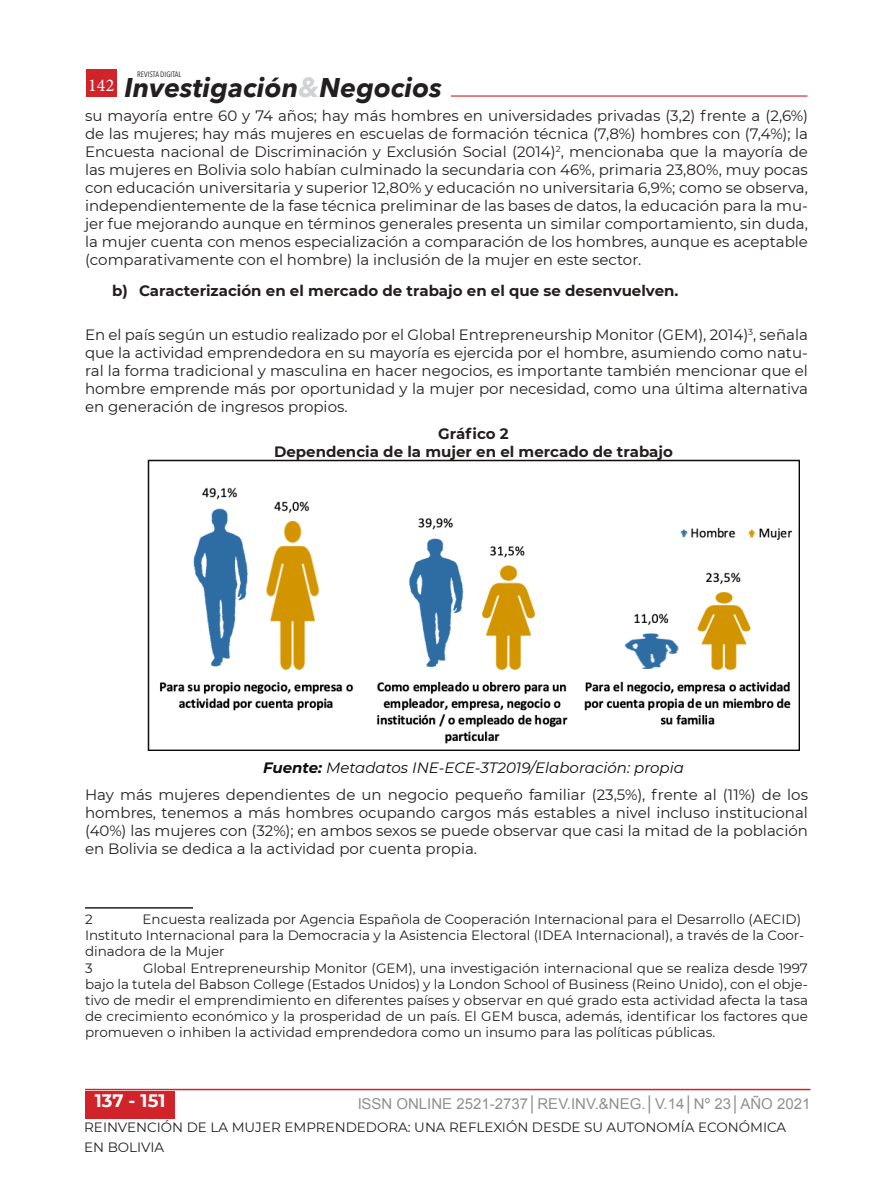
<style>
.page{position:relative;width:893px;height:1188px;background:#fff}
.page>*{position:absolute;margin:0;border:0;box-sizing:border-box;transform-origin:0 0}
.t1{font:italic 700 27px "Avenir Next";color:#231f20}
.t2{font:700 18px "Montserrat";color:#fff}
.t3{font:15px/18px "Montserrat";color:#241f1f;text-align:justify}
.Body_Text{font:15px/18px "Montserrat";color:#231f20;text-align:justify}
.List_Paragraph{font:700 15px "Montserrat";color:#241f1f}
.t4{font:15px "Arial";color:#231f20}
.List_Paragraph-2{font:italic 15px "Montserrat";color:#0d0d0d}
.t5{font:13.5px/16.2px "Montserrat";color:#231f20}
.t6{font:7.8px "Avenir Next Condensed";color:#231f20}
.s1{color:#d1d2d4}
.s2{font-weight:700}
</style>
<div class="page">
<hr style="left:451px;top:95px;width:356px;height:2px;background:#d1232a">
<div style="left:86px;top:69px;width:30px;height:28px;background:#d1232a"></div>
<hr style="left:85px;top:1089px;width:725px;height:1px;background:#d1232a">
<div style="left:85px;top:1091px;width:89px;height:28px;background:#d1232a"></div>
<img style="left:148px;top:460px;width:651px;height:291px">
<hr style="left:85px;top:907px;width:108px;height:2px;background:#231f20">
<p class="t6" style="left:137px;top:68px;width:46px">REVISTA DIGITAL</p>
<h1 class="t1" style="left:88px;top:64px;width:355px"><sup>142</sup> Investigación<span class="s1">&amp;</span>Negocios</h1>
<p class="t3" style="left:85px;top:106px;width:724px">su mayoría entre 60 y 74 años; hay más hombres en universidades privadas (3,2) frente a (2,6%) de las mujeres; hay más mujeres en escuelas de formación técnica (7,8%) hombres con (7,4%); la Encuesta nacional de Discriminación y Exclusión Social (2014)<sup>2</sup>, mencionaba que la mayoría de las mujeres en Bolivia solo habían culminado la secundaria con 46%, primaria 23,80%, muy pocas con educación universitaria y superior 12,80% y educación no universitaria 6,9%; como se observa, independientemente de la fase técnica preliminar de las bases de datos, la educación para la mu&shy;jer fue mejorando aunque en términos generales presenta un similar comportamiento, sin duda, la mujer cuenta con menos especialización a comparación de los hombres, aunque es aceptable (comparativamente con el hombre) la inclusión de la mujer en este sector.</p>
<p class="List_Paragraph" style="left:112px;top:280px;width:568px">b) Caracterización en el mercado de trabajo en el que se desenvuelven.</p>
<p class="Body_Text" style="left:85px;top:325px;width:724px">En el país según un estudio realizado por el Global Entrepreneurship Monitor (GEM), 2014)<sup>3</sup>, señala que la actividad emprendedora en su mayoría es ejercida por el hombre, asumiendo como natu&shy;ral la forma tradicional y masculina en hacer negocios, es importante también mencionar que el hombre emprende más por oportunidad y la mujer por necesidad, como una última alternativa en generación de ingresos propios.</p>
<p class="List_Paragraph" style="left:438px;top:423px;width:72px">Gráfico 2</p>
<p class="List_Paragraph" style="left:274px;top:441px;width:400px">Dependencia de la mujer en el mercado de trabajo</p>
<p class="List_Paragraph-2" style="left:263px;top:758px;width:422px"><span class="s2">Fuente:</span> Metadatos INE-ECE-3T2019/Elaboración: propia</p>
<p class="Body_Text" style="left:85px;top:785px;width:724px">Hay más mujeres dependientes de un negocio pequeño familiar (23,5%), frente al (11%) de los hombres, tenemos a más hombres ocupando cargos más estables a nivel incluso institucional (40%) las mujeres con (32%); en ambos sexos se puede observar que casi la mitad de la población en Bolivia se dedica a la actividad por cuenta propia.</p>
<p class="t5" style="left:85px;top:911px;width:721px;text-indent:58px">Encuesta realizada por Agencia Española de Cooperación Internacional para el Desarrollo (AECID)<br>Instituto Internacional para la Democracia y la Asistencia Electoral (IDEA Internacional), a través de la Coor&shy;dinadora de la Mujer</p>
<p class="t5" style="left:85px;top:959px;width:9px">3</p>
<p class="t5" style="left:85px;top:911px;width:9px">2</p>
<p class="t5" style="left:85px;top:959px;width:724px;text-align:justify;text-indent:58px">Global Entrepreneurship Monitor (GEM), una investigación internacional que se realiza desde 1997 bajo la tutela del Babson College (Estados Unidos) y la London School of Business (Reino Unido), con el obje&shy;tivo de medir el emprendimiento en diferentes países y observar en qué grado esta actividad afecta la tasa de crecimiento económico y la prosperidad de un país. El GEM busca, además, identificar los factores que promueven o inhiben la actividad emprendedora como un insumo para las políticas públicas.</p>
<p class="t2" style="left:95px;top:1088px;width:72px">137 - 151</p>
<p class="t4" style="left:357px;top:1094px;width:455px">ISSN ONLINE 2521-2737│REV.INV.&amp;NEG.│V.14│Nº 23│AÑO 2021</p>
<p class="t5" style="left:84px;top:1116px;width:703px;line-height:20.2px">REINVENCIÓN DE LA MUJER EMPRENDEDORA: UNA REFLEXIÓN DESDE SU AUTONOMÍA ECONÓMICA<br>EN BOLIVIA</p>
</div>
